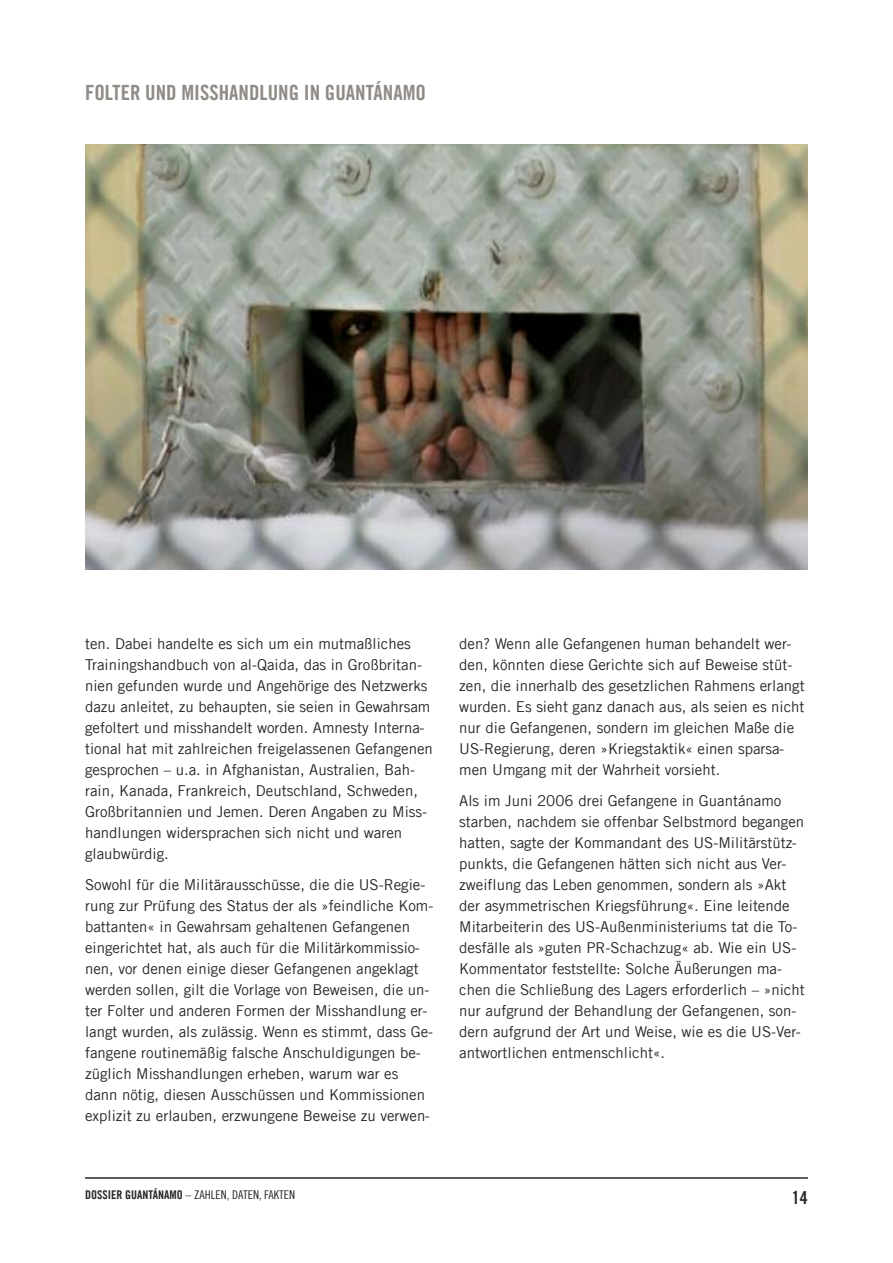
<style>
.page{position:relative;width:893px;height:1263px;background:#fff}
.page>*{position:absolute;margin:0;border:0;box-sizing:border-box;transform-origin:0 0}
.t1{font:21px "Amnesty Trade Gothic Bd Cn 20";color:#918b86}
.t2{font:18px "Amnesty Trade Gothic Bd Cn 20";color:#272627}
.t3{font:15px/21px "Amnesty Trade Gothic";color:#272627}
.t4{font:12px "Amnesty Trade Gothic Cn 18";color:#272627}
.s1{font-family:"Amnesty Trade Gothic Bd Cn 20"}
</style>
<div class="page">
<hr style="left:85px;top:1177px;width:723px;height:2px;background:#272627">
<img style="left:85px;top:145px;width:723px;height:425px">
<h1 class="t1" style="left:85px;top:80px;width:342px">FOLTER UND MISSHANDLUNG IN GUANTÁNAMO</h1>
<p class="t3" style="left:85px;top:633px;width:349px">ten. Dabei handelte es sich um ein mutmaßliches Trainingshandbuch von al-Qaida, das in Großbritan&shy;nien gefunden wurde und Angehörige des Netzwerks dazu anleitet, zu behaupten, sie seien in Gewahrsam gefoltert und misshandelt worden. Amnesty Interna&shy;tional hat mit zahlreichen freigelassenen Gefangenen gesprochen – u.a. in Afghanistan, Australien, Bah&shy;rain, Kanada, Frankreich, Deutschland, Schweden, Großbritannien und Jemen. Deren Angaben zu Miss&shy;handlungen widersprachen sich nicht und waren glaubwürdig.</p>
<p class="t3" style="left:85px;top:874px;width:350px">Sowohl für die Militärausschüsse, die die US-Regie&shy;rung zur Prüfung des Status der als »feindliche Kom&shy;battanten« in Gewahrsam gehaltenen Gefangenen eingerichtet hat, als auch für die Militärkommissio&shy;nen, vor denen einige dieser Gefangenen angeklagt werden sollen, gilt die Vorlage von Beweisen, die un&shy;ter Folter und anderen Formen der Misshandlung er&shy;langt wurden, als zulässig. Wenn es stimmt, dass Ge&shy;fangene routinemäßig falsche Anschuldigungen be&shy;züglich Misshandlungen erheben, warum war es dann nötig, diesen Ausschüssen und Kommissionen explizit zu erlauben, erzwungene Beweise zu verwen-</p>
<p class="t4" style="left:85px;top:1187px;width:212px"><span class="s1">DOSSIER GUANTÁNAMO</span> – ZAHLEN, DATEN, FAKTEN</p>
<p class="t3" style="left:459px;top:633px;width:347px">den? Wenn alle Gefangenen human behandelt wer&shy;den, könnten diese Gerichte sich auf Beweise stüt&shy;zen, die innerhalb des gesetzlichen Rahmens erlangt wurden. Es sieht ganz danach aus, als seien es nicht nur die Gefangenen, sondern im gleichen Maße die US-Regierung, deren »Kriegstaktik« einen sparsa&shy;men Umgang mit der Wahrheit vorsieht.</p>
<p class="t3" style="left:459px;top:790px;width:347px">Als im Juni 2006 drei Gefangene in Guantánamo starben, nachdem sie offenbar Selbstmord begangen hatten, sagte der Kommandant des US-Militärstütz&shy;punkts, die Gefangenen hätten sich nicht aus Ver&shy;zweiflung das Leben genommen, sondern als »Akt der asymmetrischen Kriegsführung«. Eine leitende Mitarbeiterin des US-Außenministeriums tat die To&shy;desfälle als »guten PR-Schachzug« ab. Wie ein US-Kommentator feststellte: Solche Äußerungen ma&shy;chen die Schließung des Lagers erforderlich – »nicht nur aufgrund der Behandlung der Gefangenen, son&shy;dern aufgrund der Art und Weise, wie es die US-Ver&shy;antwortlichen entmenschlicht«.</p>
<p class="t2" style="left:792px;top:1186px;width:17px">14</p>
</div>
